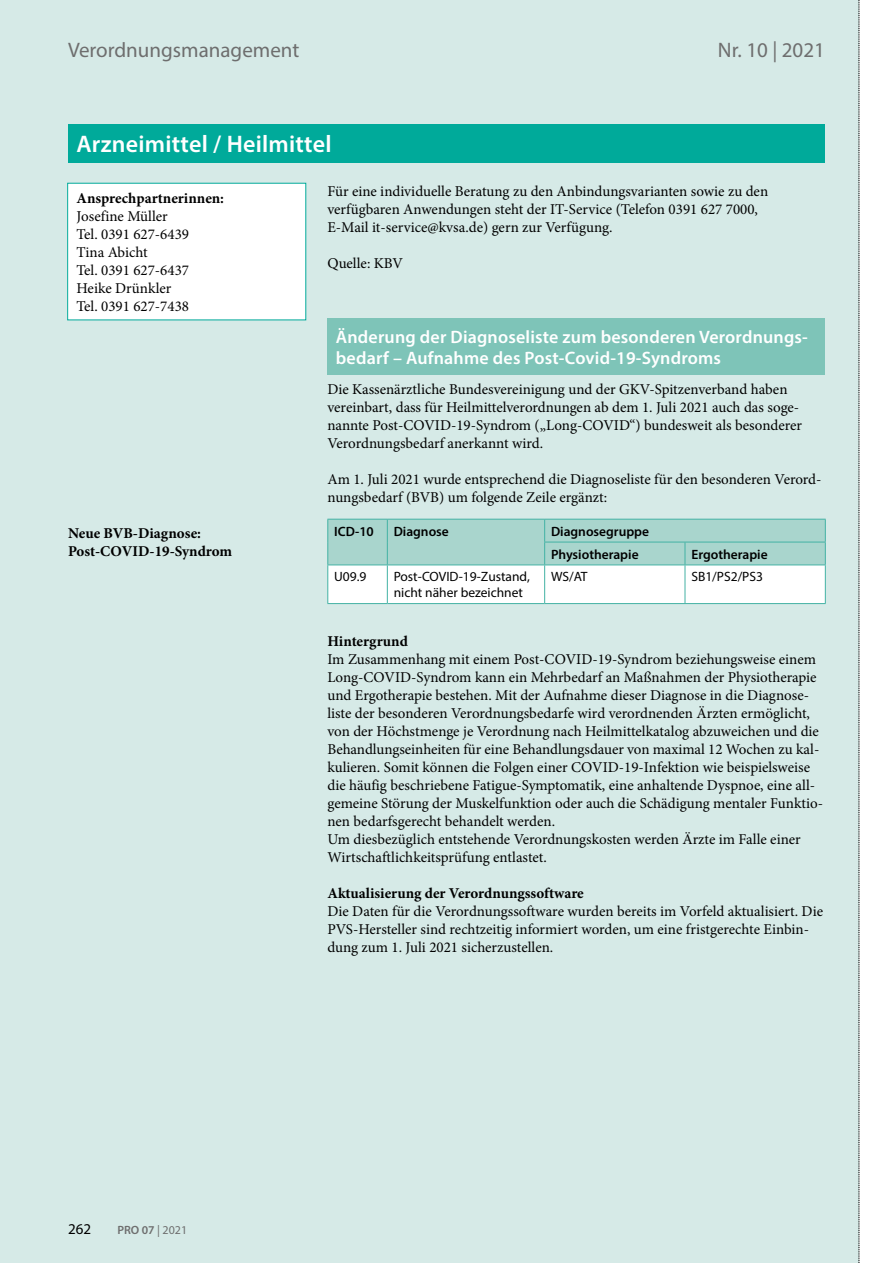
<style>
.page{position:relative;width:893px;height:1263px;background:#fff}
.page>*{position:absolute;margin:0;border:0;box-sizing:border-box;transform-origin:0 0}
.t1{font:600 24px "Myriad Pro";letter-spacing:.01em;color:#fff}
.t2{font:21px "Myriad Pro";color:#6e6e6e}
.t3{font:600 18px/21px "Myriad Pro";letter-spacing:.01em;color:#fff}
.t4{font:15px/18px "Minion Pro";color:#000}
.t5{font:700 15px/18px "Minion Pro";color:#000}
.t6{font:15px "Myriad Pro";color:#000}
.t7{font:13.5px/15.8px "Myriad Pro";color:#000}
.t8{font:600 13.5px/23px "Myriad Pro";color:#000}
.t9{font:600 12px "Myriad Pro";color:#6e6e6e}
.s1{font-weight:400}
</style>
<div class="page">
<div style="left:0;top:0;width:859px;height:1263px;background:#d6eae7"></div>
<svg style="left:859px;top:0;width:1px;height:1263px"></svg>
<div style="left:68px;top:124px;width:757px;height:38px;background:#00aa9a"></div>
<div style="left:327px;top:318px;width:498px;height:57px;background:#7ec4b8"></div>
<svg style="left:327px;top:519px;width:499px;height:85px;background:#cae5e1"></svg>
<hr style="left:327px;top:565px;width:60px;height:1px;background:#43b2a4">
<hr style="left:387px;top:565px;width:158px;height:1px;background:#43b2a4">
<hr style="left:545px;top:565px;width:140px;height:1px;background:#43b2a4">
<hr style="left:685px;top:565px;width:141px;height:1px;background:#43b2a4">
<div style="left:68px;top:183px;width:238px;height:137px;background:#fff"></div>
<h2 class="t2" style="left:68px;top:37px;width:233px">Verordnungsmanagement</h2>
<h2 class="t2" style="left:718px;top:37px;width:109px">Nr. 10 | 2021</h2>
<h1 class="t1" style="left:77px;top:129px;width:257px">Arzneimittel / Heilmittel</h1>
<p class="t4" style="left:327px;top:182px;width:442px">Für eine individuelle Beratung zu den Anbindungsvarianten sowie zu den verfügbaren Anwendungen steht der IT-Service (Telefon 0391 627 7000,<br>E-Mail it-service@kvsa.de) gern zur Verfügung.</p>
<p class="t4" style="left:327px;top:254px;width:77px">Quelle: KBV</p>
<p class="t5" style="left:77px;top:189px;width:149px">Ansprechpartnerinnen:</p>
<p class="t4" style="left:77px;top:207px;width:114px">Josefine Müller<br>Tel. 0391 627-6439<br>Tina Abicht<br>Tel. 0391 627-6437<br>Heike Drünkler<br>Tel. 0391 627-7438</p>
<p class="t5" style="left:68px;top:524px;width:166px">Neue BVB-Diagnose:<br>Post-COVID-19-Syndrom</p>
<p class="t3" style="left:336px;top:326px;width:473px">Änderung der Diagnoseliste zum besonderen Verordnungs&shy;bedarf – Aufnahme des Post-Covid-19-Syndroms</p>
<p class="t4" style="left:327px;top:380px;width:476px">Die Kassenärztliche Bundesvereinigung und der GKV-Spitzenverband haben vereinbart, dass für Heilmittelverordnungen ab dem 1. Juli 2021 auch das soge&shy;nannte Post-COVID-19-Syndrom („Long-COVID“) bundesweit als besonderer Verordnungsbedarf anerkannt wird.</p>
<p class="t4" style="left:327px;top:470px;width:496px">Am 1. Juli 2021 wurde entsprechend die Diagnoseliste für den besonderen Verord&shy;nungsbedarf (BVB) um folgende Zeile ergänzt:</p>
<p class="t8" style="left:334px;top:519px;width:41px">ICD-10</p>
<p class="t8" style="left:394px;top:519px;width:57px">Diagnose</p>
<p class="t8" style="left:551px;top:519px;width:100px">Diagnosegruppe<br>Physiotherapie</p>
<p class="t8" style="left:691px;top:542px;width:78px">Ergotherapie</p>
<p class="t7" style="left:334px;top:569px;width:34px">U09.9</p>
<p class="t7" style="left:394px;top:569px;width:138px">Post-COVID-19-Zustand, nicht näher bezeichnet</p>
<p class="t7" style="left:551px;top:569px;width:38px">WS/AT</p>
<p class="t7" style="left:691px;top:569px;width:73px">SB1/PS2/PS3</p>
<p class="t5" style="left:327px;top:632px;width:82px">Hintergrund</p>
<p class="t4" style="left:327px;top:650px;width:497px">Im Zusammenhang mit einem Post-COVID-19-Syndrom beziehungsweise einem Long-COVID-Syndrom kann ein Mehrbedarf an Maßnahmen der Physiotherapie und Ergotherapie bestehen. Mit der Aufnahme dieser Diagnose in die Diagnose&shy;liste der besonderen Verordnungsbedarfe wird verordnenden Ärzten ermöglicht, von der Höchstmenge je Verordnung nach Heilmittelkatalog abzuweichen und die Behandlungseinheiten für eine Behandlungsdauer von maximal 12 Wochen zu kal&shy;kulieren. Somit können die Folgen einer COVID-19-Infektion wie beispielsweise die häufig beschriebene Fatigue-Symptomatik, eine anhaltende Dyspnoe, eine all&shy;gemeine Störung der Muskelfunktion oder auch die Schädigung mentaler Funktio&shy;nen bedarfsgerecht behandelt werden.<br>Um diesbezüglich entstehende Verordnungskosten werden Ärzte im Falle einer Wirtschaftlichkeitsprüfung entlastet.</p>
<p class="t5" style="left:327px;top:884px;width:258px">Aktualisierung der Verordnungssoftware</p>
<p class="t4" style="left:327px;top:902px;width:497px">Die Daten für die Verordnungssoftware wurden bereits im Vorfeld aktualisiert. Die<br>PVS-Hersteller sind rechtzeitig informiert worden, um eine fristgerechte Einbin&shy;dung zum 1. Juli 2021 sicherzustellen.</p>
<p class="t6" style="left:68px;top:1220px;width:25px">262</p>
<p class="t9" style="left:117px;top:1222px;width:71px">PRO 07 <span class="s1">| 2021</span></p>
</div>
